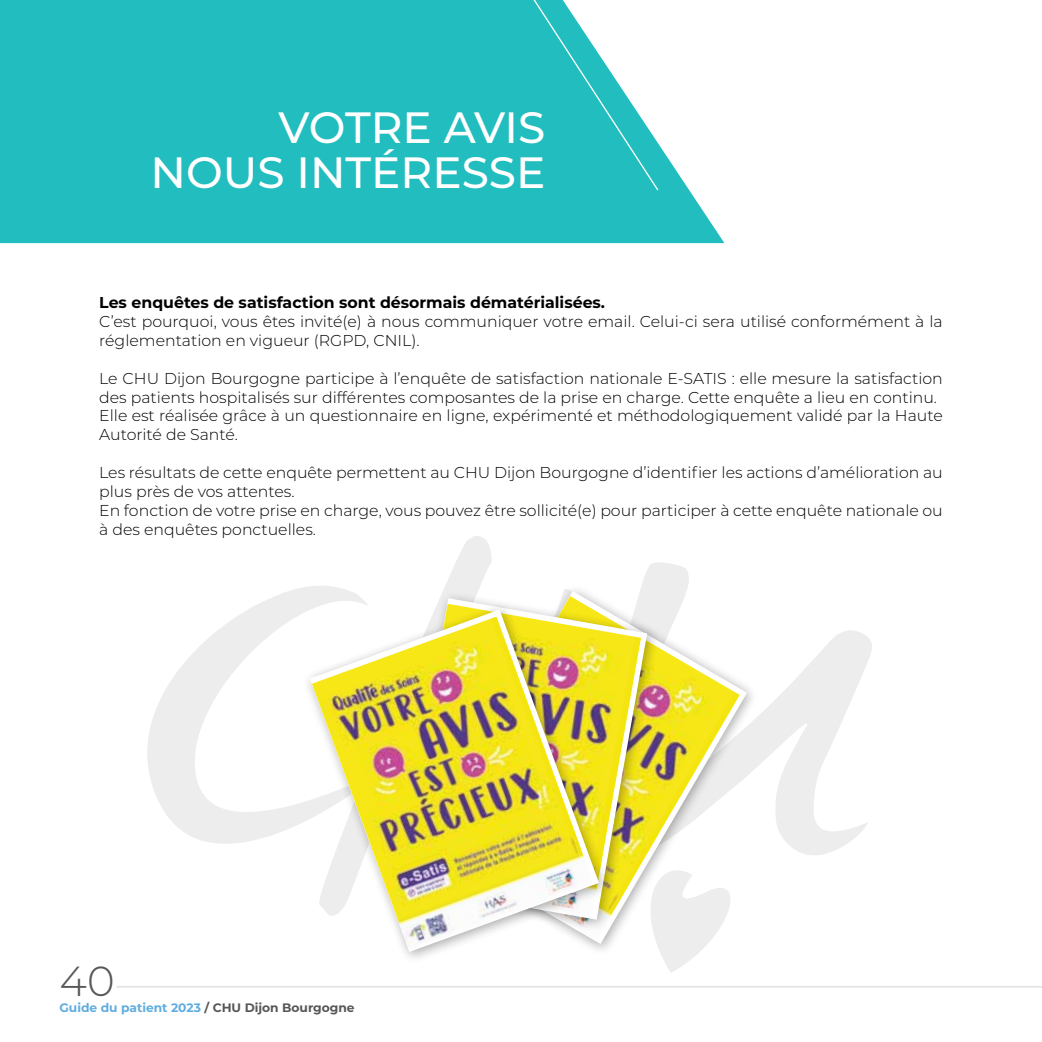
<style>
.page{position:relative;width:1042px;height:1042px;background:#fff}
.page>*{position:absolute;margin:0;border:0;box-sizing:border-box;transform-origin:0 0}
.t1{font:500 43.75px/45.5px "Montserrat";color:#fff;text-align:right}
.t2{font:300 42px "Montserrat";color:#575756}
.t3{font:300 15.75px/18.9px "Montserrat";color:#000}
.t4{font:700 15.75px "Montserrat";color:#000}
.t5{font:700 12.25px "Montserrat";color:#60ade0}
.s1{color:#575756}
</style>
<div class="page">
<svg style="left:0;top:0;width:724px;height:243px;background:#34c2c4"></svg>
<svg style="left:516px;top:0;width:143px;height:192px"></svg>
<svg style="left:147px;top:536px;width:725px;height:319px"></svg>
<svg style="left:662px;top:956px;width:33px;height:17px"></svg>
<hr style="left:117px;top:986px;width:925px;height:1px;background:#e3e3e3">
<div style="left:418px;top:583px;width:341px;height:373px;background:#000;opacity:.33"></div>
<svg style="left:611px;top:591px;width:136px;height:353px"></svg>
<img style="left:611px;top:596px;width:129px;height:344px">
<div style="left:390px;top:590px;width:270px;height:342px;background:#000;opacity:.33"></div>
<svg style="left:398px;top:598px;width:249px;height:321px"></svg>
<img style="left:611px;top:604px;width:30px;height:313px">
<div style="left:302px;top:602px;width:309px;height:363px;background:#000;opacity:.33"></div>
<svg style="left:310px;top:609px;width:289px;height:343px"></svg>
<img style="left:312px;top:616px;width:281px;height:334px">
<h1 class="t1" style="left:151px;top:103px;width:396px">VOTRE AVIS<br>NOUS INTÉRESSE</h1>
<p class="t4" style="left:99px;top:291px;width:507px">Les enquêtes de satisfaction sont désormais dématérialisées.</p>
<p class="t3" style="left:99px;top:311px;width:845px">C’est pourquoi, vous êtes invité(e) à nous communiquer votre email. Celui-ci sera utilisé conformément à la réglementation en vigueur (RGPD, CNIL).</p>
<p class="t3" style="left:99px;top:368px;width:845px">Le CHU Dijon Bourgogne participe à l’enquête de satisfaction nationale E-SATIS : elle mesure la satisfaction des patients hospitalisés sur différentes composantes de la prise en charge. Cette enquête a lieu en continu.<br>Elle est réalisée grâce à un questionnaire en ligne, expérimenté et méthodologiquement validé par la Haute Autorité de Santé.</p>
<p class="t3" style="left:99px;top:462px;width:845px">Les résultats de cette enquête permettent au CHU Dijon Bourgogne d’identifier les actions d’amélioration au plus près de vos attentes.<br>En fonction de votre prise en charge, vous pouvez être sollicité(e) pour participer à cette enquête nationale ou à des enquêtes ponctuelles.</p>
<h2 class="t2" style="left:60px;top:952px;width:57px">40</h2>
<p class="t5" style="left:60px;top:999px;width:297px">Guide du patient 2023 <span class="s1">/ CHU Dijon Bourgogne</span></p>
</div>
